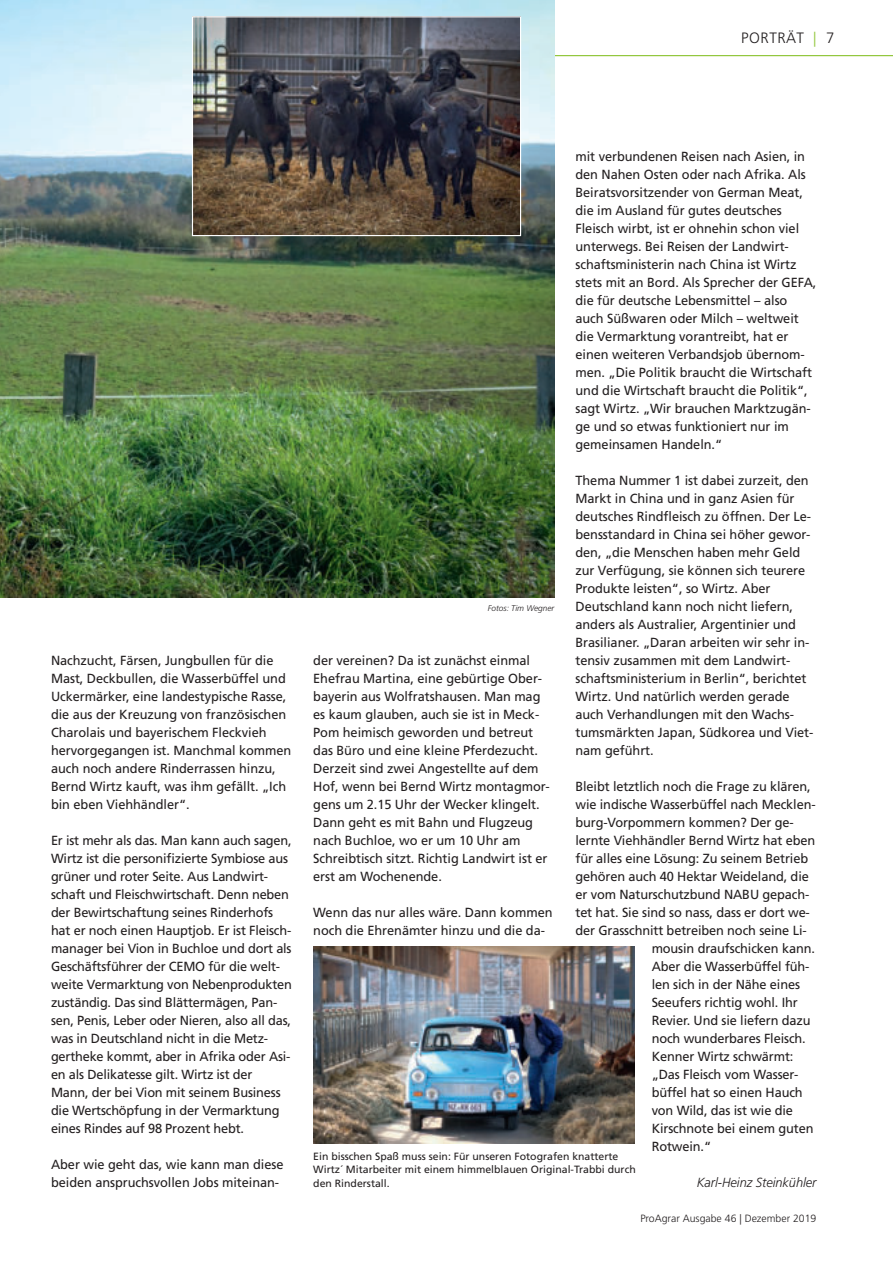
<style>
.page{position:relative;width:893px;height:1263px;background:#fff}
.page>*{position:absolute;margin:0;border:0;box-sizing:border-box;transform-origin:0 0}
.t1{font:300 15px "Frutiger LT";letter-spacing:.03em;color:#231f20}
.t2{font:300 15px "Frutiger LT";color:#92c73d}
.t3{font:13.2px/18px "Frutiger LT";letter-spacing:-.005em;color:#231f20}
.t4{font:italic 300 13.2px "Frutiger LT";letter-spacing:-.005em;color:#231f20}
.t5{font:10.5px/13.5px "Frutiger LT";color:#231f20}
.t6{font:300 10.5px "Frutiger LT";color:#231f20}
.t7{font:italic 300 8.25px "Frutiger LT";color:#231f20}
.s1{color:#231f20}
</style>
<div class="page">
<hr style="left:0;top:55px;width:893px;height:1px;background:#92c73d">
<img style="left:0;top:1px;width:555px;height:597px">
<img style="left:313px;top:946px;width:322px;height:197px">
<img style="left:194px;top:18px;width:325px;height:216px">
<div style="left:192px;top:16px;width:329px;height:220px;border:1px solid #fff"></div>
<p class="t1" style="left:741px;top:30px;width:64px">PORTRÄT</p>
<p class="t2" style="left:813px;top:30px;width:23px">| <span class="s1">7</span></p>
<p class="t3" style="left:575px;top:148px;width:242px">mit verbundenen Reisen nach Asien, in den Nahen Osten oder nach Afrika. Als Beiratsvorsitzender von German Meat, die im Ausland für gutes deutsches Fleisch wirbt, ist er ohnehin schon viel unterwegs. Bei Reisen der Landwirt&shy;schaftsministerin nach China ist Wirtz stets mit an Bord. Als Sprecher der GEFA, die für deutsche Lebensmittel – also auch Süßwaren oder Milch – weltweit die Vermarktung vorantreibt, hat er einen weiteren Verbandsjob übernom&shy;men. „Die Politik braucht die Wirtschaft und die Wirtschaft braucht die Politik“, sagt Wirtz. „Wir brauchen Marktzugän&shy;ge und so etwas funktioniert nur im gemeinsamen Handeln.“</p>
<p class="t3" style="left:575px;top:472px;width:239px">Thema Nummer 1 ist dabei zurzeit, den Markt in China und in ganz Asien für deutsches Rindfleisch zu öffnen. Der Le&shy;bensstandard in China sei höher gewor&shy;den, „die Menschen haben mehr Geld zur Verfügung, sie können sich teurere Produkte leisten“, so Wirtz. Aber Deutschland kann noch nicht liefern, anders als Australier, Argentinier und Brasilianer. „Daran arbeiten wir sehr in&shy;tensiv zusammen mit dem Landwirt&shy;schaftsministerium in Berlin“, berichtet Wirtz. Und natürlich werden gerade auch Verhandlungen mit den Wachs&shy;tumsmärkten Japan, Südkorea und Viet&shy;nam geführt.</p>
<p class="t3" style="left:575px;top:778px;width:237px">Bleibt letztlich noch die Frage zu klären,</p>
<p class="t3" style="left:575px;top:796px;width:242px">wie indische Wasserbüffel nach Mecklen-</p>
<p class="t3" style="left:575px;top:814px;width:220px">burg-Vorpommern kommen? Der ge-</p>
<p class="t3" style="left:575px;top:832px;width:241px">lernte Viehhändler Bernd Wirtz hat eben</p>
<p class="t3" style="left:575px;top:850px;width:234px">für alles eine Lösung: Zu seinem Betrieb</p>
<p class="t3" style="left:575px;top:868px;width:235px">gehören auch 40 Hektar Weideland, die</p>
<p class="t3" style="left:575px;top:886px;width:235px">er vom Naturschutzbund NABU gepach-</p>
<p class="t3" style="left:575px;top:904px;width:236px">tet hat. Sie sind so nass, dass er dort we-</p>
<p class="t3" style="left:575px;top:922px;width:233px">der Grasschnitt betreiben noch seine Li-</p>
<p class="t3" style="left:652px;top:940px;width:165px">mousin draufschicken kann.</p>
<p class="t3" style="left:652px;top:958px;width:159px">Aber die Wasserbüffel füh-</p>
<p class="t3" style="left:652px;top:976px;width:150px">len sich in der Nähe eines</p>
<p class="t3" style="left:652px;top:994px;width:148px">Seeufers richtig wohl. Ihr</p>
<p class="t3" style="left:652px;top:1012px;width:161px">Revier. Und sie liefern dazu</p>
<p class="t3" style="left:652px;top:1030px;width:156px">noch wunderbares Fleisch.</p>
<p class="t3" style="left:652px;top:1048px;width:143px">Kenner Wirtz schwärmt:</p>
<p class="t3" style="left:652px;top:1066px;width:148px">„Das Fleisch vom Wasser-</p>
<p class="t3" style="left:652px;top:1084px;width:153px">büffel hat so einen Hauch</p>
<p class="t3" style="left:652px;top:1102px;width:143px">von Wild, das ist wie die</p>
<p class="t3" style="left:652px;top:1120px;width:163px">Kirschnote bei einem guten</p>
<p class="t3" style="left:652px;top:1138px;width:61px">Rotwein.“</p>
<p class="t4" style="left:697px;top:1177px;width:121px">Karl-Heinz Steinkühler</p>
<p class="t7" style="left:488px;top:604px;width:68px">Fotos: Tim Wegner</p>
<p class="t3" style="left:51px;top:652px;width:242px">Nachzucht, Färsen, Jungbullen für die Mast, Deckbullen, die Wasserbüffel und Uckermärker, eine landestypische Rasse, die aus der Kreuzung von französischen Charolais und bayerischem Fleckvieh hervorgegangen ist. Manchmal kommen auch noch andere Rinderrassen hinzu, Bernd Wirtz kauft, was ihm gefällt. „Ich bin eben Viehhändler“.</p>
<p class="t3" style="left:51px;top:832px;width:242px">Er ist mehr als das. Man kann auch sagen, Wirtz ist die personifizierte Symbiose aus grüner und roter Seite. Aus Landwirt&shy;schaft und Fleischwirtschaft. Denn neben der Bewirtschaftung seines Rinderhofs hat er noch einen Hauptjob. Er ist Fleisch&shy;manager bei Vion in Buchloe und dort als Geschäftsführer der CEMO für die welt&shy;weite Vermarktung von Nebenprodukten zuständig. Das sind Blättermägen, Pan&shy;sen, Penis, Leber oder Nieren, also all das, was in Deutschland nicht in die Metz&shy;gertheke kommt, aber in Afrika oder Asi&shy;en als Delikatesse gilt. Wirtz ist der Mann, der bei Vion mit seinem Business die Wertschöpfung in der Vermarktung eines Rindes auf 98 Prozent hebt.</p>
<p class="t3" style="left:51px;top:1156px;width:234px">Aber wie geht das, wie kann man diese beiden anspruchsvollen Jobs miteinan-</p>
<p class="t5" style="left:313px;top:1150px;width:324px">Ein bisschen Spaß muss sein: Für unseren Fotografen knatterte<br>Wirtz´ Mitarbeiter mit einem himmelblauen Original-Trabbi durch den Rinderstall.</p>
<p class="t3" style="left:313px;top:652px;width:238px">der vereinen? Da ist zunächst einmal Ehefrau Martina, eine gebürtige Ober&shy;bayerin aus Wolfratshausen. Man mag es kaum glauben, auch sie ist in Meck-Pom heimisch geworden und betreut das Büro und eine kleine Pferdezucht.<br>Derzeit sind zwei Angestellte auf dem Hof, wenn bei Bernd Wirtz montagmor&shy;gens um 2.15 Uhr der Wecker klingelt.<br>Dann geht es mit Bahn und Flugzeug nach Buchloe, wo er um 10 Uhr am Schreibtisch sitzt. Richtig Landwirt ist er erst am Wochenende.</p>
<p class="t3" style="left:313px;top:904px;width:241px">Wenn das nur alles wäre. Dann kommen noch die Ehrenämter hinzu und die da-</p>
<p class="t6" style="left:640px;top:1214px;width:178px">ProAgrar Ausgabe 46 | Dezember 2019</p>
</div>
